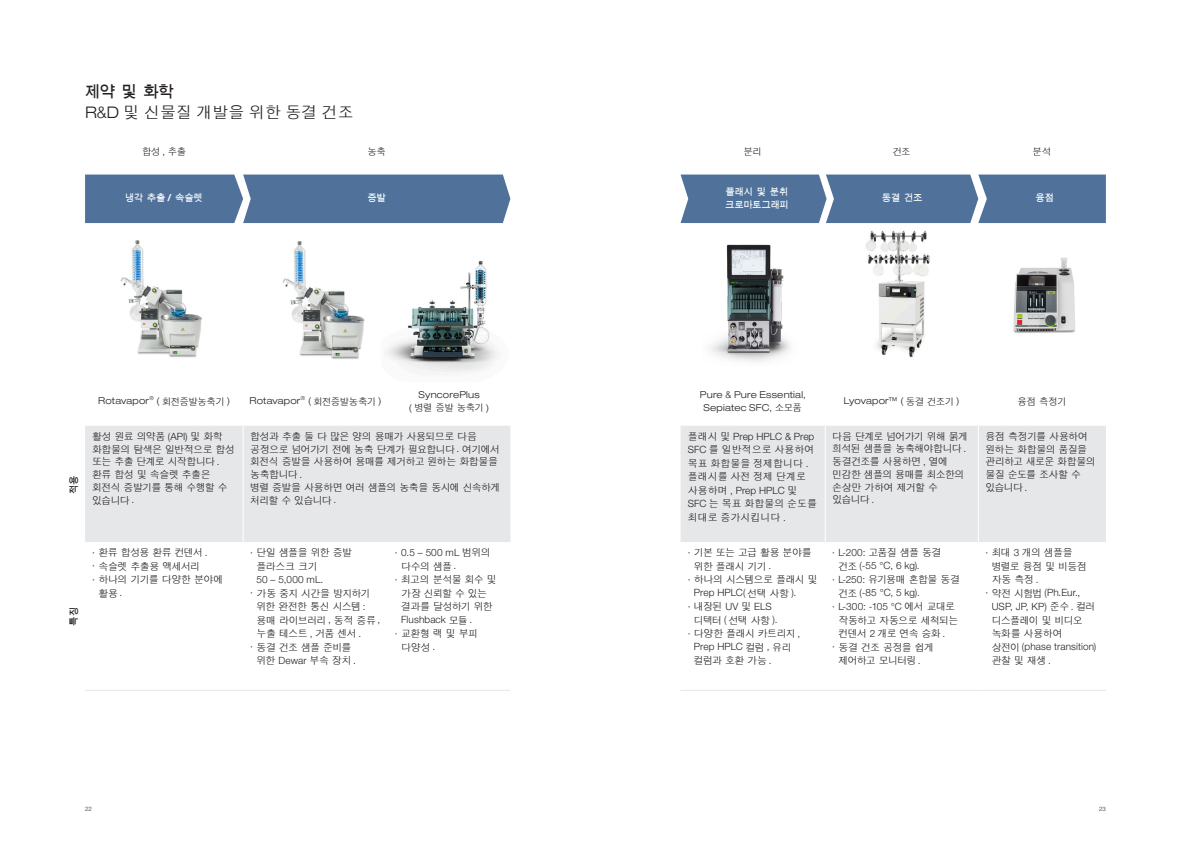
<style>
.page{position:relative;width:1191px;height:842px;background:#fff}
.page>*{position:absolute;margin:0;border:0;box-sizing:border-box;transform-origin:0 0}
.t1{font:300 16px "Buchi";color:#231f20}
.t2{font:16px "Buchi Title";color:#231f20}
.t3{font:300 10px/12.8px "Buchi";letter-spacing:-.065em;color:#231f20}
.t4{font:300 10px/13.5px "Helvetica Neue LT Std";letter-spacing:.01em;color:#231f20}
.t5{font:300 10px/13.5px "Buchi";color:#231f20}
.t6{font:300 10px/13.5px "Buchi";letter-spacing:-.04em;color:#231f20}
.t7{font:300 10px "Buchi";letter-spacing:-.045em;color:#231f20}
.t8{font:300 10px/13.5px "Buchi";letter-spacing:-.015em;color:#231f20}
.t9{font:300 10px "Buchi";letter-spacing:-.085em;color:#231f20}
.t10{font:300 expanded 9.5px/13.5px "Helvetica Neue LT Std";letter-spacing:.02em;color:#231f20;text-align:center}
.t11{font:300 9.5px "Buchi";letter-spacing:-.06em;color:#231f20}
.t12{font:9.5px/13.5px "Buchi Title";letter-spacing:-.035em;color:#fff}
.t13{font:9.5px "Buchi Title";color:#231f20}
.t14{font:300 6px "Helvetica Neue LT Std";color:#231f20}
.t15{font:300 expanded 5.5px "Helvetica Neue LT Std";color:#231f20}
.s1{font-family:"Helvetica Neue LT Std";font-stretch:expanded}
.s2{font-family:"Helvetica Neue LT Std";font-weight:700;font-stretch:expanded}
.s3{font-family:"Buchi";font-stretch:normal}
.s4{font-family:"Helvetica Neue LT Std"}
.s5{font-family:"Buchi"}
</style>
<div class="page">
<img style="left:387px;top:261px;width:110px;height:112px">
<img style="left:282px;top:241px;width:83px;height:118px">
<img style="left:120px;top:240px;width:82px;height:118px">
<div style="left:85px;top:175px;width:425px;height:48px;background:#4f719a"></div>
<img style="left:1013px;top:257px;width:62px;height:76px">
<img style="left:866px;top:230px;width:64px;height:128px">
<img style="left:710px;top:244px;width:80px;height:118px">
<div style="left:680px;top:175px;width:426px;height:48px;background:#4f719a"></div>
<div style="left:85px;top:426px;width:425px;height:116px;background:#e6e7e9"></div>
<div style="left:680px;top:426px;width:426px;height:116px;background:#e6e7e9"></div>
<hr style="left:85px;top:690px;width:158px;height:1px;background:#e6e7e9">
<hr style="left:243px;top:690px;width:145px;height:1px;background:#e6e7e9">
<hr style="left:388px;top:690px;width:122px;height:1px;background:#e6e7e9">
<hr style="left:680px;top:690px;width:145px;height:1px;background:#e6e7e9">
<hr style="left:825px;top:690px;width:153px;height:1px;background:#e6e7e9">
<hr style="left:978px;top:690px;width:128px;height:1px;background:#e6e7e9">
<hr style="left:977px;top:426px;width:1px;height:116px;background:#fff">
<hr style="left:243px;top:426px;width:1px;height:116px;background:#fff">
<hr style="left:824px;top:426px;width:1px;height:116px;background:#fff">
<h1 class="t2" style="left:85px;top:82px;width:91px">제약 및 화학</h1>
<h1 class="t1" style="left:85px;top:103px;width:270px"><span class="s1">R</span>&amp;<span class="s1">D</span> 및 신물질 개발을 위한 동결 건조</h1>
<p class="t11" style="left:142px;top:146px;width:46px">합성 <span class="s1">,</span> 추출</p>
<p class="t11" style="left:367px;top:146px;width:20px">농축</p>
<p class="t11" style="left:743px;top:146px;width:20px">분리</p>
<p class="t11" style="left:892px;top:146px;width:19px">건조</p>
<p class="t11" style="left:1032px;top:146px;width:20px">분석</p>
<p class="t12" style="left:125px;top:191px;width:79px">냉각 추출 <span class="s2">/</span> 속슬렛</p>
<p class="t12" style="left:367px;top:191px;width:20px">증발</p>
<p class="t12" style="left:725px;top:185px;width:65px">플래시 및 분취 크로마토그래피</p>
<p class="t12" style="left:882px;top:191px;width:42px">동결 건조</p>
<p class="t12" style="left:1035px;top:191px;width:20px">융점</p>
<p class="t13" style="left:68px;top:493px;width:20px;rotate:-90deg">적용</p>
<p class="t13" style="left:68px;top:626px;width:20px;rotate:-90deg">특징</p>
<p class="t10" style="left:98px;top:394px;width:52px">Rotavapor</p>
<p class="t15" style="left:149px;top:395px;width:6px">®</p>
<p class="t11" style="left:157px;top:396px;width:75px"><span class="s1">(</span> 회전증발농축기 <span class="s1">)</span></p>
<p class="t10" style="left:249px;top:394px;width:52px">Rotavapor</p>
<p class="t15" style="left:301px;top:395px;width:6px">®</p>
<p class="t11" style="left:308px;top:396px;width:75px"><span class="s1">(</span> 회전증발농축기 <span class="s1">)</span></p>
<p class="t10" style="left:418px;top:387px;width:63px">SyncorePlus</p>
<p class="t11" style="left:409px;top:402px;width:82px"><span class="s1">(</span> 병렬 증발 농축기 <span class="s1">)</span></p>
<p class="t10" style="left:700px;top:387px;width:107px">Pure <span class="s3">&amp;</span> Pure Essential,<br>Sepiatec SFC, <span class="s3">소모품</span></p>
<p class="t10" style="left:844px;top:394px;width:117px">Lyovapor™ ( <span class="s3">동결 건조기</span> )</p>
<p class="t11" style="left:1017px;top:396px;width:51px">융점 측정기</p>
<p class="t3" style="left:92px;top:430px;width:145px">활성 원료 의약품 <span class="s4">(API)</span> 및 화학 화합물의 탐색은 일반적으로 합성 또는 추출 단계로 시작합니다 <span class="s4">. </span>환류 합성 및 속슬렛 추출은 회전식 증발기를 통해 수행할 수 있습니다 <span class="s4">.</span></p>
<p class="t3" style="left:250px;top:430px;width:252px">합성과 추출 둘 다 많은 양의 용매가 사용되므로 다음 공정으로 넘어가기 전에 농축 단계가 필요합니다 <span class="s4">.</span> 여기에서 회전식 증발을 사용하여 용매를 제거하고 원하는 화합물을 농축합니다 <span class="s4">.<br></span>병렬 증발을 사용하면 여러 샘플의 농축을 동시에 신속하게 처리할 수 있습니다 <span class="s4">.</span></p>
<p class="t4" style="left:687px;top:429px;width:128px"><span class="s5">플래시 및</span> Prep HPLC <span class="s5">&amp;</span> Prep</p>
<p class="t5" style="left:687px;top:443px;width:128px"><span class="s4">SFC</span> 를 일반적으로 사용하여 목표 화합물을 정제합니다 <span class="s4">. </span>플래시를 사전 정제 단계로</p>
<p class="t4" style="left:687px;top:483px;width:111px"><span class="s5">사용하며</span> , Prep HPLC <span class="s5">및</span></p>
<p class="t5" style="left:687px;top:497px;width:131px"><span class="s4">SFC</span> 는 목표 화합물의 순도를 최대로 증가시킵니다 <span class="s4">.</span></p>
<p class="t3" style="left:92px;top:546px;width:117px"><span class="s4">·</span> 환류 합성용 환류 컨덴서 <span class="s4">.</span></p>
<p class="t3" style="left:92px;top:560px;width:109px"><span class="s4">·</span> 속슬렛 추출용 액세서리</p>
<p class="t6" style="left:92px;top:573px;width:133px"><span class="s4">·</span> 하나의 기기를 다양한 분야에</p>
<p class="t3" style="left:98px;top:587px;width:25px">활용<span class="s4">.</span></p>
<p class="t6" style="left:256px;top:546px;width:97px;text-indent:-6px"><span class="s4">·</span> 단일 샘플을 위한 증발 플라스크 크기</p>
<p class="t4" style="left:256px;top:572px;width:68px">50 – 5,000 mL.</p>
<p class="t3" style="left:250px;top:587px;width:122px"><span class="s4">·</span> 가동 중지 시간을 방지하기</p>
<p class="t3" style="left:256px;top:600px;width:111px">위한 완전한 통신 시스템 <span class="s4">:</span></p>
<p class="t7" style="left:256px;top:614px;width:125px">용매 라이브러리 <span class="s4">,</span> 동적 증류 <span class="s4">,</span></p>
<p class="t3" style="left:256px;top:627px;width:106px">누출 테스트 <span class="s4">,</span> 거품 센서 <span class="s4">.</span></p>
<p class="t3" style="left:250px;top:641px;width:103px"><span class="s4">·</span> 동결 건조 샘플 준비를</p>
<p class="t3" style="left:256px;top:654px;width:101px">위한 <span class="s4">Dewar</span> 부속 장치 <span class="s4">.</span></p>
<p class="t4" style="left:395px;top:545px;width:97px">· 0.5 – 500 mL <span class="s5">범위의</span></p>
<p class="t3" style="left:401px;top:560px;width:57px">다수의 샘플 <span class="s4">.</span></p>
<p class="t3" style="left:395px;top:573px;width:103px"><span class="s4">·</span> 최고의 분석물 회수 및</p>
<p class="t3" style="left:401px;top:587px;width:87px">가장 신뢰할 수 있는</p>
<p class="t3" style="left:401px;top:600px;width:93px">결과를 달성하기 위한</p>
<p class="t4" style="left:401px;top:613px;width:72px">Flushback <span class="s5">모듈</span>.</p>
<p class="t8" style="left:401px;top:627px;width:78px;text-indent:-6px"><span class="s4">·</span>교환형랙및부피 다양성<span class="s4">.</span></p>
<p class="t3" style="left:687px;top:546px;width:125px"><span class="s4">·</span> 기본 또는 고급 활용 분야를</p>
<p class="t3" style="left:694px;top:560px;width:79px">위한 플래시 기기 <span class="s4">.</span></p>
<p class="t3" style="left:687px;top:573px;width:132px"><span class="s4">·</span> 하나의 시스템으로 플래시 및</p>
<p class="t4" style="left:687px;top:586px;width:110px;text-indent:6px">Prep HPLC( <span class="s5">선택 사항</span> ). · <span class="s5">내장된</span> UV <span class="s5">및</span> ELS</p>
<p class="t3" style="left:687px;top:613px;width:114px;line-height:13.5px;text-indent:6px">디텍터 <span class="s4">(</span> 선택 사항 <span class="s4">).<br>·</span> 다양한 플래시 카트리지 <span class="s4">,</span></p>
<p class="t4" style="left:694px;top:640px;width:99px">Prep HPLC <span class="s5">컬럼</span> , <span class="s5">유리</span></p>
<p class="t3" style="left:694px;top:654px;width:79px">컬럼과 호환 가능 <span class="s4">.</span></p>
<p class="t3" style="left:832px;top:430px;width:137px">다음 단계로 넘어가기 위해 묽게 희석된 샘플을 농축해야합니다 . 동결건조를 사용하면 , 열에 민감한 샘플의 용매를 최소한의 손상만 가하여 제거할 수 있습니다 <span class="s4">.</span></p>
<p class="t3" style="left:985px;top:430px;width:112px">융점 측정기를 사용하여 원하는 화합물의 품질을 관리하고 새로운 화합물의 물질 순도를 조사할 수 있습니다 <span class="s4">.</span></p>
<p class="t4" style="left:838px;top:545px;width:105px;text-indent:-6px">· L-200: <span class="s5">고품질 샘플 동결 건조</span> (-55 °C, 6 kg).</p>
<p class="t3" style="left:832px;top:573px;width:130px"><span class="s4">· L-250:</span> 유기용매 혼합물 동결</p>
<p class="t4" style="left:832px;top:586px;width:124px;text-indent:6px"><span class="s5">건조</span> (-85 °C, 5 kg).<br>· L-300: -105 °C <span class="s5">에서 교대로</span></p>
<p class="t3" style="left:838px;top:614px;width:121px">작동하고 자동으로 세척되는</p>
<p class="t3" style="left:838px;top:627px;width:108px">컨덴서 <span class="s4">2</span> 개로 연속 승화 <span class="s4">.</span></p>
<p class="t3" style="left:832px;top:641px;width:103px"><span class="s4">·</span> 동결 건조 공정을 쉽게</p>
<p class="t9" style="left:838px;top:655px;width:84px">제어하고 모니터링 <span class="s4">.</span></p>
<p class="t3" style="left:991px;top:546px;width:97px;line-height:13.5px;text-indent:-6px"><span class="s4">·</span> 최대 <span class="s4">3</span> 개의 샘플을 병렬로 융점 및 비등점 자동 측정<span class="s4">.</span></p>
<p class="t4" style="left:991px;top:586px;width:105px;text-indent:-6px">· <span class="s5">약전 시험법</span> (Ph.Eur.,<br>USP, JP, KP) <span class="s5">준수</span>. <span class="s5">컬러</span></p>
<p class="t3" style="left:991px;top:613px;width:93px;line-height:13.5px">디스플레이 및 비디오 녹화를 사용하여</p>
<p class="t4" style="left:991px;top:640px;width:106px"><span class="s5">상전이</span> (phase transition)</p>
<p class="t3" style="left:991px;top:654px;width:61px">관찰 및 재생<span class="s4">.</span></p>
<p class="t14" style="left:85px;top:805px;width:8px">22</p>
<p class="t14" style="left:1099px;top:805px;width:8px">23</p>
</div>
